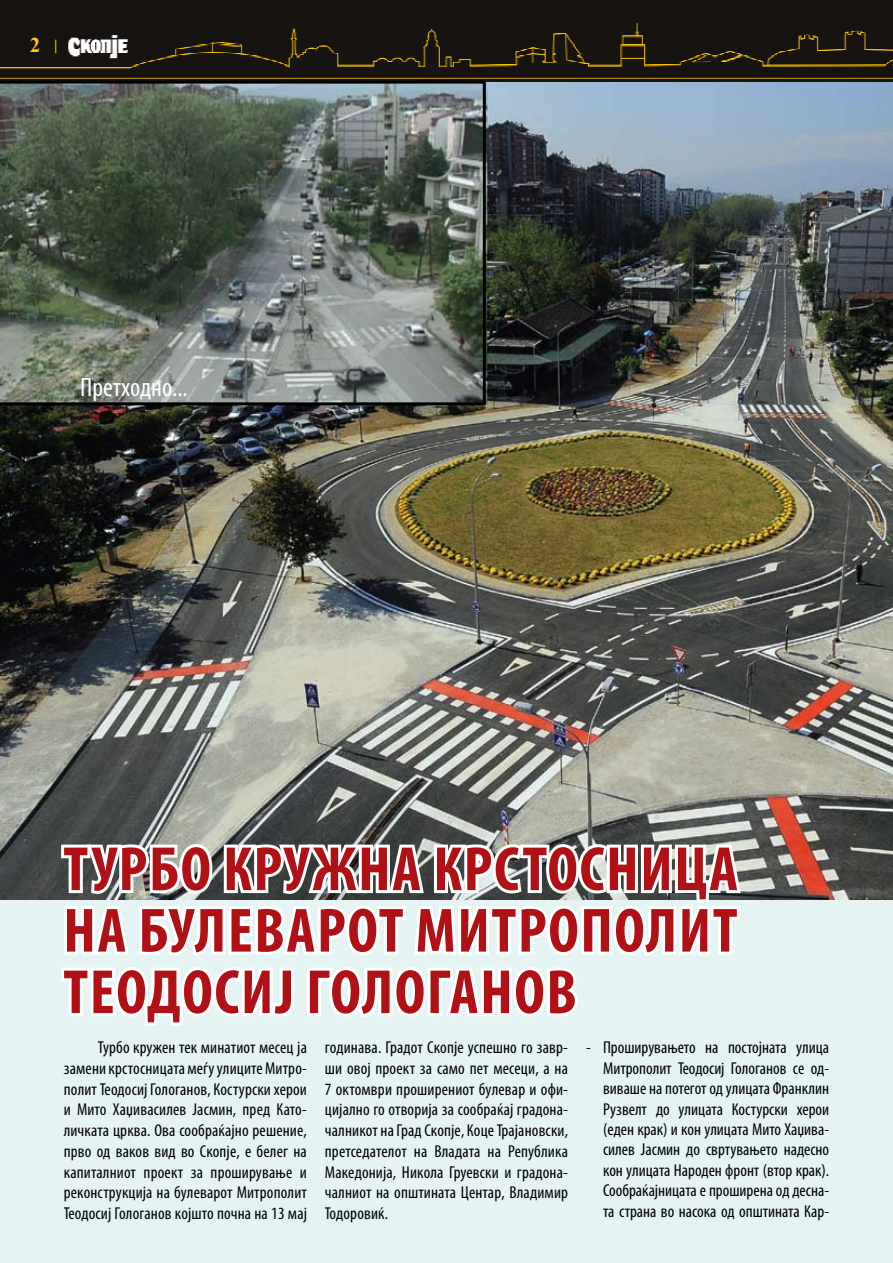
<style>
.page{position:relative;width:893px;height:1263px;background:#fff}
.page>*{position:absolute;margin:0;border:0;box-sizing:border-box;transform-origin:0 0}
.t1{font:700 condensed 63px/61.5px "Myriad Pro";letter-spacing:.025em;color:#b01116;text-align:justify}
.t2{font:condensed 26.7px "Myriad Pro";color:#fff}
.t3{font:700 21px "Times New Roman";color:#ffcb05}
.t4{font:condensed 17.25px/20.7px "Myriad Pro";letter-spacing:.005em;color:#000;text-align:justify}
.s1{font-family:"Avant Garde IT Cby BT";font-weight:500;font-size:13.5px}
</style>
<div class="page">
<img style="left:0;top:0;width:893px;height:82px">
<img style="left:0;top:82px;width:893px;height:1181px">
<svg style="left:58px;top:839px;width:686px;height:189px"></svg>
<svg style="left:0;top:81px;width:486px;height:324px;background:#616b62"></svg>
<p class="t3" style="left:30px;top:31px;width:31px">2 <span class="s1">|</span></p>
<h2 class="t2" style="left:80px;top:371px;width:109px">Претходно...</h2>
<h1 class="t1" style="left:63px;top:837px;width:676px">ТУРБО КРУЖНА КРСТОСНИЦА НА БУЛЕВАРОТ МИТРОПОЛИТ ТЕОДОСИЈ ГОЛОГАНОВ</h1>
<p class="t4" style="left:64px;top:1037px;width:245px;text-indent:34px">Турбо кружен тек минатиот месец ја замени крстосницата меѓу улиците Митро&shy;полит Теодосиј Гологанов, Костурски херои и Мито Хаџивасилев Јасмин, пред Като&shy;личката црква. Ова сообраќајно решение, прво од ваков вид во Скопје, е белег на капиталниот проект за проширување и реконструкција на булеварот Митрополит Теодосиј Гологанов којшто почна на 13 мај</p>
<p class="t4" style="left:325px;top:1037px;width:245px">годинава. Градот Скопје успешно го завр&shy;ши овој проект за само пет месеци, а на 7 октомври проширениот булевар и офи&shy;цијално го отворија за сообраќај градона&shy;чалникот на Град Скопје, Коце Трајановски, претседателот на Владата на Република Македонија, Никола Груевски и градона&shy;чалниот на општината Центар, Владимир Тодоровиќ.</p>
<p class="t4" style="left:603px;top:1037px;width:228px;text-indent:-17px">- Проширувањето на постојната улица Митрополит Теодосиј Гологанов се од&shy;виваше на потегот од улицата Франклин Рузвелт до улицата Костурски херои (еден крак) и кон улицата Мито Хаџива&shy;силев Јасмин до свртувањето надесно кон улицата Народен фронт (втор крак).<br>Сообраќајницата е проширена од десна&shy;та страна во насока од општината Кар-</p>
</div>
